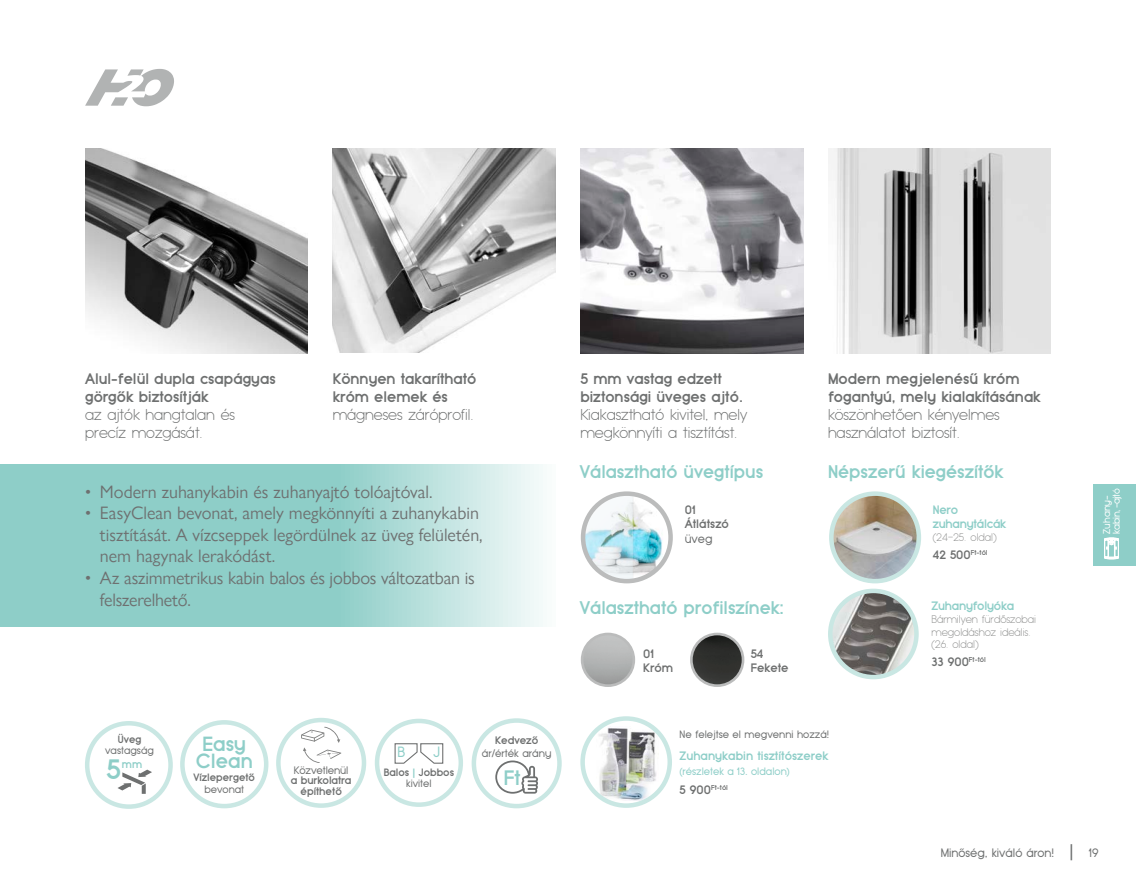
<style>
.page{position:relative;width:1136px;height:893px;background:#fff}
.page>*{position:absolute;margin:0;border:0;box-sizing:border-box;transform-origin:0 0}
.t1{font:700 27.6px "Typo Grotesk HU";color:#8ecec8}
.t2{font:700 20.55px "Typo Grotesk HU";color:#8ecec8}
.t3{font:700 20.1px/16.6px "Typo Grotesk HU";color:#8ecec8;text-align:center}
.t4{font:18px/21.6px "Gill Sans Nova";color:#6e7070}
.t5{font:700 18px "Typo Grotesk HU";color:#8ecec8}
.t6{font:700 15px/18px "Typo Grotesk HU";color:#6e7070}
.t7{font:300 15px/18px "Typo Grotesk HU";color:#6e7070}
.t8{font:14.55px "Typo Grotesk HU";color:#8ecec8}
.t9{font:700 12px/14.4px "Typo Grotesk HU";letter-spacing:-.02em;color:#8ecec8}
.t10{font:12px "Typo Grotesk HU";color:#6e7070}
.t11{font:700 12px "Typo Grotesk HU";color:#8ecec8}
.t12{font:700 12px/14.4px "Typo Grotesk HU";color:#6e7070}
.t13{font:700 10.8px "Typo Grotesk HU";color:#8ecec8}
.t14{font:700 10.65px/10.6px "Typo Grotesk HU";color:#6e7070;text-align:center}
.t15{font:10.65px "Typo Grotesk HU";letter-spacing:-.01em;color:#6e7070}
.t16{font:300 10.5px/12.6px "Typo Grotesk HU";color:#909190}
.t17{font:10.5px "Typo Grotesk HU";color:#6e7070}
.t18{font:700 10.5px/10.9px "Typo Grotesk HU";color:#6e7070;text-align:center}
.t19{font:10.5px "Typo Grotesk HU";color:#8ecec8}
.t20{font:10.35px "Typo Grotesk HU";color:#6e7070}
.t21{font:700 10.35px "Typo Grotesk HU";color:#6e7070}
.t22{font:9.75px/9.8px "Typo Grotesk HU";letter-spacing:-.04em;color:#fff}
.t23{font:700 7.05px "Typo Grotesk HU";color:#6e7070}
.s1{color:#8ecec8}
.s2{font-weight:400}
.s3{font-size:12px}
.s4{font-size:18px}
</style>
<div class="page">
<svg style="left:0;top:464px;width:543px;height:162px;background:#a1d6d1"></svg>
<img style="left:583px;top:494px;width:87px;height:88px;border-radius:44px">
<img style="left:85px;top:148px;width:223px;height:206px">
<img style="left:580px;top:148px;width:223px;height:206px">
<img style="left:333px;top:148px;width:222px;height:204px">
<img style="left:828px;top:148px;width:222px;height:206px">
<img style="left:831px;top:494px;width:87px;height:87px;border-radius:44px">
<div style="left:829px;top:491px;width:92px;height:92px;border:4px solid #c9e7e3;border-radius:50%"></div>
<img style="left:596px;top:726px;width:54px;height:74px">
<img style="left:626px;top:726px;width:32px;height:58px">
<div style="left:580px;top:716px;width:92px;height:92px;border:4px solid #c9e7e3;border-radius:50%"></div>
<img style="left:830px;top:591px;width:86px;height:86px;border-radius:43px">
<div style="left:828px;top:589px;width:90px;height:90px;border:4px solid #c9e7e3;border-radius:50%"></div>
<svg style="left:85px;top:69px;width:89px;height:37px"></svg>
<svg style="left:585px;top:496px;width:49px;height:85px"></svg>
<div style="left:580px;top:491px;width:92px;height:92px;border:4px solid #bbbcbc;border-radius:50%"></div>
<img style="left:582px;top:634px;width:51px;height:52px;border-radius:26px">
<div style="left:580px;top:633px;width:55px;height:54px;border:3px solid #bbbcbc;border-radius:50%"></div>
<img style="left:691px;top:634px;width:52px;height:52px;border-radius:26px">
<div style="left:690px;top:633px;width:54px;height:54px;border:3px solid #bbbcbc;border-radius:50%"></div>
<svg style="left:495px;top:760px;width:43px;height:34px"></svg>
<div style="left:471px;top:718px;width:90px;height:90px;border:4px solid #c9e7e3;border-radius:50%"></div>
<div style="left:276px;top:718px;width:90px;height:90px;border:4px solid #c9e7e3;border-radius:50%"></div>
<svg style="left:300px;top:726px;width:42px;height:37px"></svg>
<div style="left:1093px;top:484px;width:42px;height:82px;background:#8ecec8"></div>
<svg style="left:1104px;top:538px;width:14px;height:21px"></svg>
<svg style="left:118px;top:770px;width:34px;height:24px"></svg>
<div style="left:85px;top:721px;width:88px;height:88px;border:4px solid #c9e7e3;border-radius:50%"></div>
<div style="left:180px;top:720px;width:88px;height:88px;border:4px solid #c9e7e3;border-radius:50%"></div>
<div style="left:375px;top:719px;width:88px;height:88px;border:4px solid #c9e7e3;border-radius:50%"></div>
<svg style="left:394px;top:743px;width:50px;height:21px"></svg>
<p class="t6" style="left:85px;top:370px;width:192px">Alul-felül dupla csapágyas görgők biztosítják</p>
<p class="t7" style="left:85px;top:406px;width:151px">az ajtók hangtalan és precíz mozgását.</p>
<p class="t6" style="left:333px;top:370px;width:145px">Könnyen takarítható króm elemek és</p>
<p class="t7" style="left:333px;top:406px;width:142px">mágneses záróprofil.</p>
<p class="t4" style="left:85px;top:481px;width:349px">• Modern zuhanykabin és zuhanyajtó tolóajtóval.</p>
<p class="t4" style="left:100px;top:502px;width:384px;text-indent:-15px">• EasyClean bevonat, amely megkönnyíti a zuhanykabin tisztítását. A vízcseppek legördülnek az üveg felületén, nem hagynak lerakódást.</p>
<p class="t4" style="left:100px;top:567px;width:376px;text-indent:-15px">• Az aszimmetrikus kabin balos és jobbos változatban is felszerelhető.</p>
<p class="t21" style="left:118px;top:734px;width:25px">Üveg</p>
<p class="t20" style="left:105px;top:745px;width:50px">vastagság</p>
<h1 class="t1" style="left:106px;top:754px;width:16px">5</h1>
<p class="t13" style="left:122px;top:758px;width:22px">mm</p>
<p class="t3" style="left:196px;top:736px;width:59px">Easy<br>Clean</p>
<p class="t18" style="left:193px;top:771px;width:63px">Vízlepergető</p>
<p class="t17" style="left:204px;top:783px;width:41px">bevonat</p>
<p class="t15" style="left:294px;top:764px;width:56px">Közvetlenül</p>
<p class="t14" style="left:291px;top:775px;width:62px">a burkolatra építhető</p>
<p class="t8" style="left:397px;top:744px;width:9px">B</p>
<p class="t8" style="left:433px;top:744px;width:8px">J</p>
<p class="t18" style="left:384px;top:767px;width:72px">Balos <span class="s1">|</span> Jobbos <span class="s2">kivitel</span></p>
<p class="t14" style="left:495px;top:735px;width:45px">Kedvező</p>
<p class="t15" style="left:481px;top:747px;width:71px">ár/érték arány</p>
<p class="t2" style="left:503px;top:766px;width:18px">Ft</p>
<p class="t6" style="left:580px;top:370px;width:164px">5 mm vastag edzett biztonsági üveges ajtó.</p>
<p class="t7" style="left:580px;top:406px;width:168px">Kiakasztható kivitel, mely megkönnyíti a tisztítást.</p>
<p class="t6" style="left:827px;top:370px;width:214px">Modern megjelenésű króm fogantyú, mely kialakításának</p>
<p class="t7" style="left:827px;top:406px;width:173px">köszönhetően kényelmes használatot biztosít.</p>
<p class="t5" style="left:580px;top:462px;width:185px">Választható üvegtípus</p>
<p class="t5" style="left:828px;top:462px;width:177px">Népszerű kiegészítők</p>
<p class="t12" style="left:684px;top:503px;width:46px">01<br>Átlátszó</p>
<p class="t10" style="left:684px;top:532px;width:29px">üveg</p>
<p class="t5" style="left:580px;top:597px;width:205px">Választható profilszínek:</p>
<p class="t12" style="left:643px;top:646px;width:31px">01<br>Króm</p>
<p class="t12" style="left:750px;top:646px;width:39px">54<br>Fekete</p>
<p class="t17" style="left:679px;top:729px;width:151px">Ne felejtse el megvenni hozzá!</p>
<p class="t11" style="left:679px;top:748px;width:150px">Zuhanykabin tisztítószerek</p>
<p class="t19" style="left:679px;top:765px;width:112px">(részletek a 13. oldalon)</p>
<p class="t23" style="left:679px;top:784px;width:50px"><span class="s3">5 900</span>Ft-tól</p>
<p class="t9" style="left:932px;top:503px;width:75px">Nero zuhanytálcák</p>
<p class="t16" style="left:932px;top:531px;width:65px">(24-25. oldal)</p>
<p class="t23" style="left:932px;top:548px;width:56px"><span class="s3">42 500</span>Ft-tól</p>
<p class="t9" style="left:931px;top:599px;width:84px">Zuhanyfolyóka</p>
<p class="t16" style="left:931px;top:613px;width:106px">Bármilyen fürdőszobai megoldáshoz ideális. (26. oldal)</p>
<p class="t23" style="left:931px;top:656px;width:56px"><span class="s3">33 900</span>Ft-tól</p>
<p class="t22" style="left:1101px;top:534px;width:47px;rotate:-90deg">Zuhany&shy;kabin,-ajtó</p>
<p class="t10" style="left:940px;top:846px;width:134px">Minőség, kiváló áron! <span class="s4">|</span></p>
<p class="t10" style="left:1088px;top:846px;width:11px">19</p>
</div>
